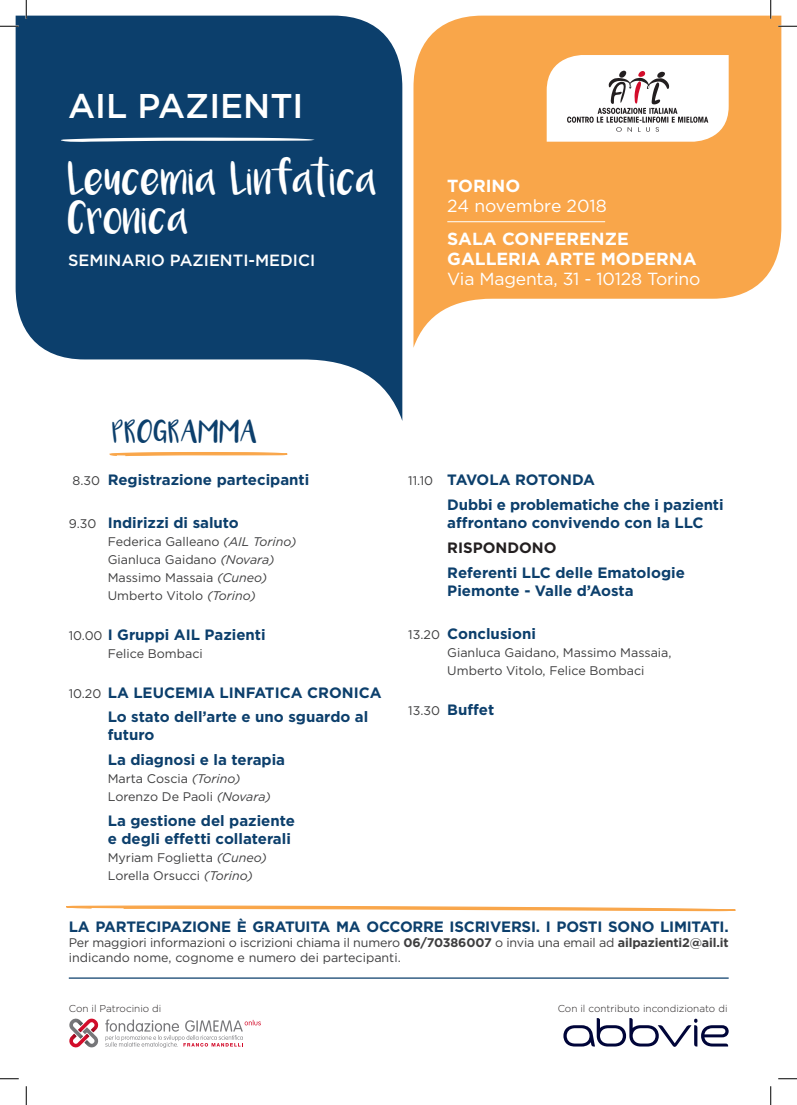
<style>
.page{position:relative;width:797px;height:1105px;background:#fff}
.page>*{position:absolute;margin:0;border:0;box-sizing:border-box;transform-origin:0 0}
.t1{font:500 34.38px "Gotham";color:#fff}
.t2{font:25.25px/39.9px "Luna";letter-spacing:.025em;color:#fff}
.t3{font:700 17.5px/20px "Gotham";color:#fff}
.t4{font:17.5px "Gotham";letter-spacing:-.01em;color:#fff}
.t5{font:17.5px "Luna";letter-spacing:.075em;color:#0c3f6c}
.t6{font:500 16.25px "Gotham";color:#fff}
.t7{font:700 15px/25.1px "Gotham";color:#0c3f6c}
.t8{font:700 15px "Gotham";color:#231f20}
.t9{font:12.5px/18px "Gotham";color:#3e3e3f}
.t10{font:300 10px "Gotham";color:#231f20}
.s1{font-weight:400;font-size:12.5px;color:#3e3e3f}
.s2{font-style:italic}
.s3{font-weight:700}
</style>
<div class="page">
<svg style="left:16px;top:16px;width:386px;height:404px;fill:#0c3f6c"></svg>
<svg style="left:413px;top:16px;width:368px;height:332px;fill:#f9a64a"></svg>
<svg style="left:109px;top:452px;width:179px;height:5px"></svg>
<svg style="left:66px;top:905px;width:670px;height:7px"></svg>
<svg style="left:69px;top:1018px;width:30px;height:29px"></svg>
<svg style="left:105px;top:1019px;width:156px;height:28px"></svg>
<hr style="left:447px;top:221px;width:158px;height:1px;background:#fff">
<svg style="left:546px;top:55px;width:182px;height:87px"></svg>
<svg style="left:59px;top:138px;width:256px;height:4px"></svg>
<svg style="left:563px;top:1018px;width:165px;height:29px"></svg>
<hr style="left:69px;top:977px;width:659px;height:2px;background:#0c3f6c">
<svg style="left:0;top:25px;width:19px;height:2px"></svg>
<svg style="left:778px;top:25px;width:19px;height:2px"></svg>
<svg style="left:0;top:1078px;width:19px;height:1px"></svg>
<svg style="left:778px;top:1078px;width:19px;height:1px"></svg>
<svg style="left:25px;top:0;width:2px;height:19px"></svg>
<svg style="left:25px;top:1086px;width:2px;height:19px"></svg>
<svg style="left:770px;top:0;width:1px;height:19px"></svg>
<svg style="left:770px;top:1086px;width:1px;height:19px"></svg>
<h1 class="t1" style="left:68px;top:84px;width:112px">AIL PAZIENTI</h1>
<h2 class="t2" style="left:68px;top:166px;width:311px">Leucemia Linfatica<br>Cronica</h2>
<p class="t6" style="left:68px;top:250px;width:249px">SEMINARIO PAZIENTI-MEDICI</p>
<p class="t3" style="left:447px;top:176px;width:74px">TORINO</p>
<p class="t4" style="left:447px;top:196px;width:161px">24 novembre 2018</p>
<p class="t3" style="left:447px;top:228px;width:251px">SALA CONFERENZE<br>GALLERIA ARTE MODERNA</p>
<p class="t4" style="left:447px;top:269px;width:255px">Via Magenta, 31 - 10128 Torino</p>
<p class="t5" style="left:113px;top:427px;width:146px">PROGRAMMA</p>
<p class="t7" style="left:73px;top:467px;width:238px"><span class="s1">8.30</span> Registrazione partecipanti</p>
<p class="t7" style="left:69px;top:510px;width:172px"><span class="s1">9.30</span> Indirizzi di saluto</p>
<p class="t9" style="left:108px;top:532px;width:190px">Federica Galleano <span class="s2">(AIL Torino)<br></span>Gianluca Gaidano <span class="s2">(Novara)<br></span>Massimo Massaia <span class="s2">(Cuneo)<br></span>Umberto Vitolo <span class="s2">(Torino)</span></p>
<p class="t7" style="left:69px;top:622px;width:198px"><span class="s1">10.00</span> I Gruppi AIL Pazienti</p>
<p class="t9" style="left:108px;top:644px;width:97px">Felice Bombaci</p>
<p class="t7" style="left:108px;top:681px;width:275px;line-height:23.8px;text-indent:-39px"><span class="s1">10.20</span> LA LEUCEM IA LINFATICA CRONICA<br>Lo stato dell’arte e uno sguardo al</p>
<p class="t7" style="left:108px;top:722px;width:179px">futuro<br>La diagnosi e la terapia</p>
<p class="t9" style="left:108px;top:769px;width:165px">Marta Coscia <span class="s2">(Torino)<br></span>Lorenzo De Paoli <span class="s2">(Novara)</span></p>
<p class="t7" style="left:108px;top:812px;width:189px;line-height:18px">La gestione del paziente e degli effetti collaterali</p>
<p class="t9" style="left:108px;top:848px;width:161px">Myriam Foglietta <span class="s2">(Cuneo)<br></span>Lorella Orsucci <span class="s2">(Torino)</span></p>
<p class="t7" style="left:447px;top:467px;width:278px;text-indent:-39px"><span class="s1">11.10</span> TAVOLA ROTONDA<br>Dubbi e problematiche che i pazienti</p>
<p class="t7" style="left:447px;top:510px;width:258px">affrontano convivendo con la LLC</p>
<p class="t8" style="left:447px;top:538px;width:111px">RISPONDONO</p>
<p class="t7" style="left:447px;top:564px;width:239px;line-height:18px">Referenti LLC delle Ematologie<br>Piemonte - Valle d’Aosta</p>
<p class="t7" style="left:408px;top:621px;width:129px"><span class="s1">13.20</span> Conclusioni</p>
<p class="t9" style="left:447px;top:644px;width:226px">Gianluca Gaidano, Massimo Massaia,<br>Umberto Vitolo, Felice Bombaci</p>
<p class="t7" style="left:408px;top:697px;width:87px"><span class="s1">13.30</span> Buffet</p>
<p class="t7" style="left:69px;top:914px;width:38px">La partecipa</p>
<p class="t7" style="left:182px;top:914px;width:21px">zione</p>
<p class="t7" style="left:237px;top:914px;width:38px">è grat</p>
<p class="t7" style="left:294px;top:914px;width:20px">uita</p>
<p class="t7" style="left:336px;top:914px;width:43px">ma occorre</p>
<p class="t7" style="left:449px;top:914px;width:280px">iSCRIVERSI. I POSTI SONO LIM ITATI.</p>
<p class="t9" style="left:69px;top:935px;width:661px;line-height:15px">Per maggiori informazioni o iscrizioni chiama il numero <span class="s3">06/70386007</span> o invia una email ad <span class="s3">ailpazienti2@ail.it </span>indicando nome, cognome e numero dei partecipanti.</p>
<p class="t10" style="left:69px;top:1002px;width:94px">Con il Patrocinio di</p>
<p class="t10" style="left:557px;top:1002px;width:171px">Con il contributo incondizionato di</p>
</div>
